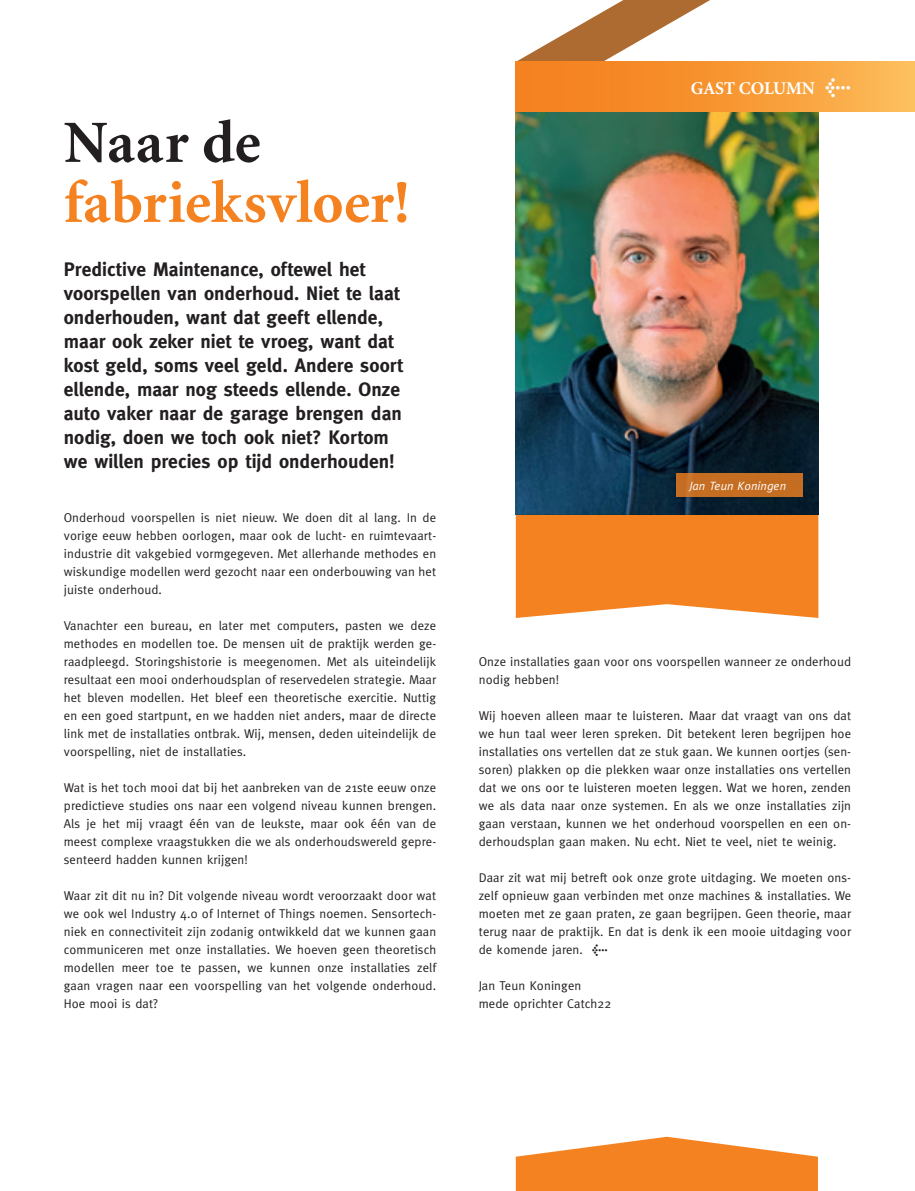
<style>
.page{position:relative;width:915px;height:1191px;background:#fff}
.page>*{position:absolute;margin:0;border:0;box-sizing:border-box;transform-origin:0 0}
.t1{font:700 60px "Minion";color:#f58220}
.t2{font:700 60px "Minion";letter-spacing:.005em;color:#231f20}
.t3{font:700 19.5px/24px "Meta";color:#231f20}
.t4{font:700 18px "Minion";color:#fff}
.t5{font:12.75px/18px "Meta";letter-spacing:.01em;color:#231f20;text-align:justify}
.t6{font:italic 12px "Meta";color:#fff}
.s1{font-family:"Meta Plus";font-size:21px}
.s2{font-family:"Meta Plus";font-weight:700}
</style>
<div class="page">
<img style="left:515px;top:112px;width:303px;height:403px">
<svg style="left:515px;top:515px;width:303px;height:103px"></svg>
<div style="left:676px;top:473px;width:127px;height:23px;background:#c56e22"></div>
<svg style="left:515px;top:1136px;width:302px;height:55px"></svg>
<svg style="left:515px;top:0;width:195px;height:62px"></svg>
<div style="left:515px;top:62px;width:399px;height:50px;background:linear-gradient(to right,#f37915,#fcb855)"></div>
<h1 class="t2" style="left:64px;top:112px;width:198px">Naar de</h1>
<h1 class="t1" style="left:64px;top:172px;width:347px">fabrieksvloer!</h1>
<p class="t3" style="left:64px;top:257px;width:341px">Predictive Maintenance, oftewel het voorspellen van onderhoud. Niet te laat onderhouden, want dat geeft ellende, maar ook zeker niet te vroeg, want dat kost geld, soms veel geld. Andere soort ellende, maar nog steeds ellende. Onze auto vaker naar de garage brengen dan nodig, doen we toch ook niet? Kortom we willen precies op tijd onderhouden!</p>
<p class="t5" style="left:64px;top:508px;width:374px">Onderhoud voorspellen is niet nieuw. We doen dit al lang. In de vorige eeuw hebben oorlogen, maar ook de lucht- en ruimtevaart&shy;industrie dit vakgebied vormgegeven. Met allerhande methodes en wiskundige modellen werd gezocht naar een onderbouwing van het juiste onderhoud.</p>
<p class="t5" style="left:64px;top:616px;width:374px">Vanachter een bureau, en later met computers, pasten we deze methodes en modellen toe. De mensen uit de praktijk werden ge&shy;raadpleegd. Storingshistorie is meegenomen. Met als uiteindelijk resultaat een mooi onderhoudsplan of reservedelen strategie. Maar het bleven modellen. Het bleef een theoretische exercitie. Nuttig en een goed startpunt, en we hadden niet anders, maar de directe link met de installaties ontbrak. Wij, mensen, deden uiteindelijk de voorspelling, niet de installaties.</p>
<p class="t5" style="left:64px;top:778px;width:374px">Wat is het toch mooi dat bij het aanbreken van de 21ste eeuw onze predictieve studies ons naar een volgend niveau kunnen brengen.<br>Als je het mij vraagt één van de leukste, maar ook één van de meest complexe vraagstukken die we als onderhoudswereld gepre&shy;senteerd hadden kunnen krijgen!</p>
<p class="t5" style="left:64px;top:886px;width:374px">Waar zit dit nu in? Dit volgende niveau wordt veroorzaakt door wat we ook wel Industry 4.0 of Internet of Things noemen. Sensortech&shy;niek en connectiviteit zijn zodanig ontwikkeld dat we kunnen gaan communiceren met onze installaties. We hoeven geen theoretisch modellen meer toe te passen, we kunnen onze installaties zelf gaan vragen naar een voorspelling van het volgende onderhoud.<br>Hoe mooi is dat?</p>
<h3 class="t4" style="left:690px;top:79px;width:162px">GAST COLUMN <span class="s1">&lt;</span></h3>
<p class="t6" style="left:689px;top:478px;width:98px">Jan Teun Koningen</p>
<p class="t5" style="left:478px;top:652px;width:374px">Onze installaties gaan voor ons voorspellen wanneer ze onderhoud nodig hebben!</p>
<p class="t5" style="left:478px;top:706px;width:374px">Wij hoeven alleen maar te luisteren. Maar dat vraagt van ons dat we hun taal weer leren spreken. Dit betekent leren begrijpen hoe installaties ons vertellen dat ze stuk gaan. We kunnen oortjes (sen&shy;soren) plakken op die plekken waar onze installaties ons vertellen dat we ons oor te luisteren moeten leggen. Wat we horen, zenden we als data naar onze systemen. En als we onze installaties zijn gaan verstaan, kunnen we het onderhoud voorspellen en een on&shy;derhoudsplan gaan maken. Nu echt. Niet te veel, niet te weinig.</p>
<p class="t5" style="left:478px;top:868px;width:374px">Daar zit wat mij betreft ook onze grote uitdaging. We moeten ons&shy;zelf opnieuw gaan verbinden met onze machines &amp; installaties. We moeten met ze gaan praten, ze gaan begrijpen. Geen theorie, maar terug naar de praktijk. En dat is denk ik een mooie uitdaging voor de komende jaren. <span class="s2">&lt;</span></p>
<p class="t5" style="left:478px;top:976px;width:134px">Jan Teun Koningen mede oprichter Catch22</p>
</div>
